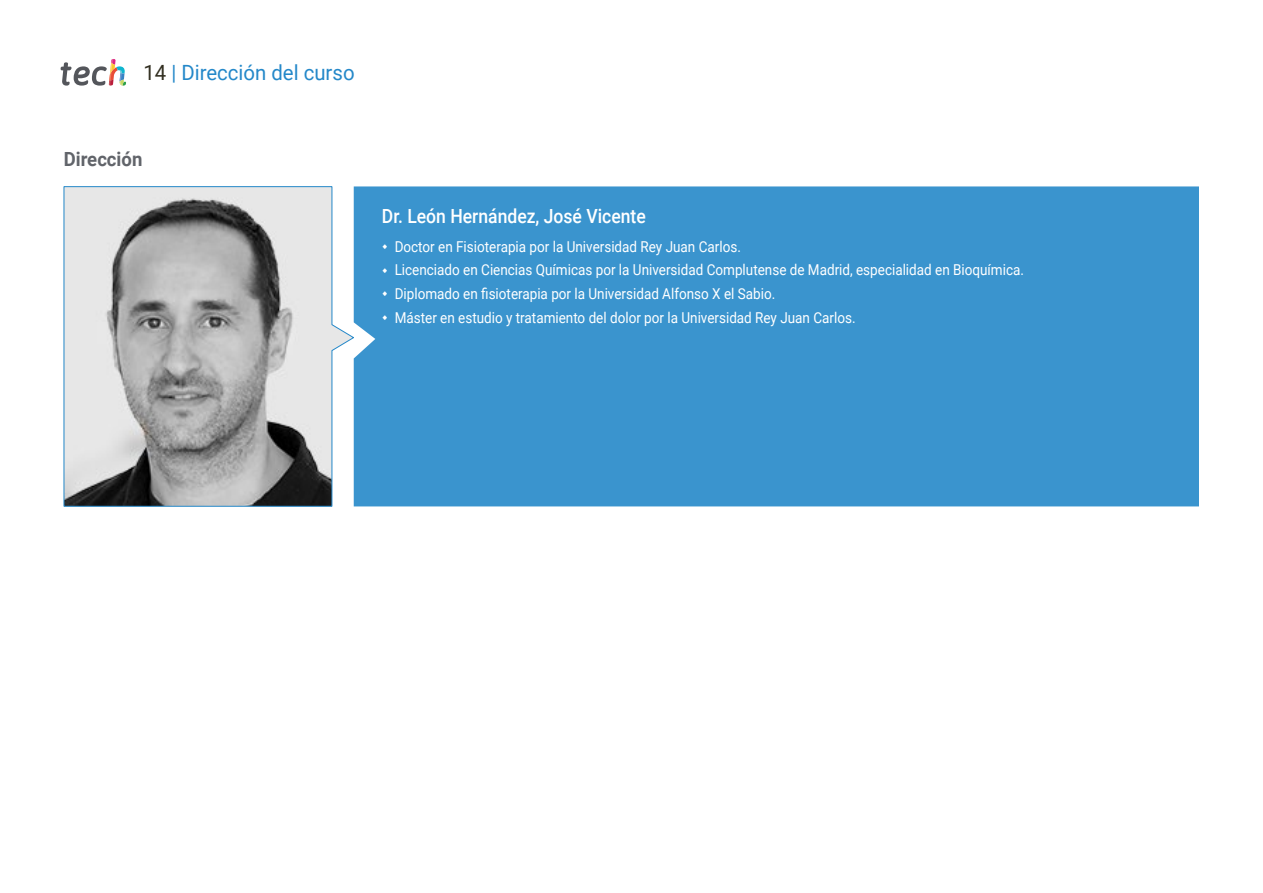
<style>
.page{position:relative;width:1263px;height:893px;background:#fff}
.page>*{position:absolute;margin:0;border:0;box-sizing:border-box;transform-origin:0 0}
.t1{font:21px "Roboto";color:#2488c9}
.t2{font:500 19.5px "Roboto";color:#fff;scale:.9 1}
.t3{font:700 19.5px "Roboto";color:#61646a;scale:.95 1}
.t4{font:15px/23.7px "Roboto";color:#fff;scale:.9 1}
.s1{color:#312e20}
</style>
<div class="page">
<svg style="left:61px;top:59px;width:65px;height:27px"></svg>
<div style="left:354px;top:186px;width:845px;height:320px;background:#3a94ce"></div>
<svg style="left:64px;top:186px;width:290px;height:321px;background:#b4b5b6"></svg>
<svg style="left:383px;top:244px;width:4px;height:5px"></svg>
<svg style="left:383px;top:268px;width:4px;height:5px"></svg>
<svg style="left:383px;top:291px;width:4px;height:5px"></svg>
<svg style="left:383px;top:315px;width:4px;height:5px"></svg>
<h1 class="t1" style="left:144px;top:57px;width:213px"><span class="s1">14</span> | Dirección del curso</h1>
<h2 class="t3" style="left:64px;top:145px;width:84px">Dirección</h2>
<h2 class="t2" style="left:382px;top:202px;width:295px">Dr. León Hernández, José Vicente</h2>
<p class="t4" style="left:395px;top:234px;width:701px">Doctor en Fisioterapia por la Universidad Rey Juan Carlos.<br>Licenciado en Ciencias Químicas por la Universidad Complutense de Madrid, especialidad en Bioquímica.<br>Diplomado en fisioterapia por la Universidad Alfonso X el Sabio.<br>Máster en estudio y tratamiento del dolor por la Universidad Rey Juan Carlos.</p>
</div>
